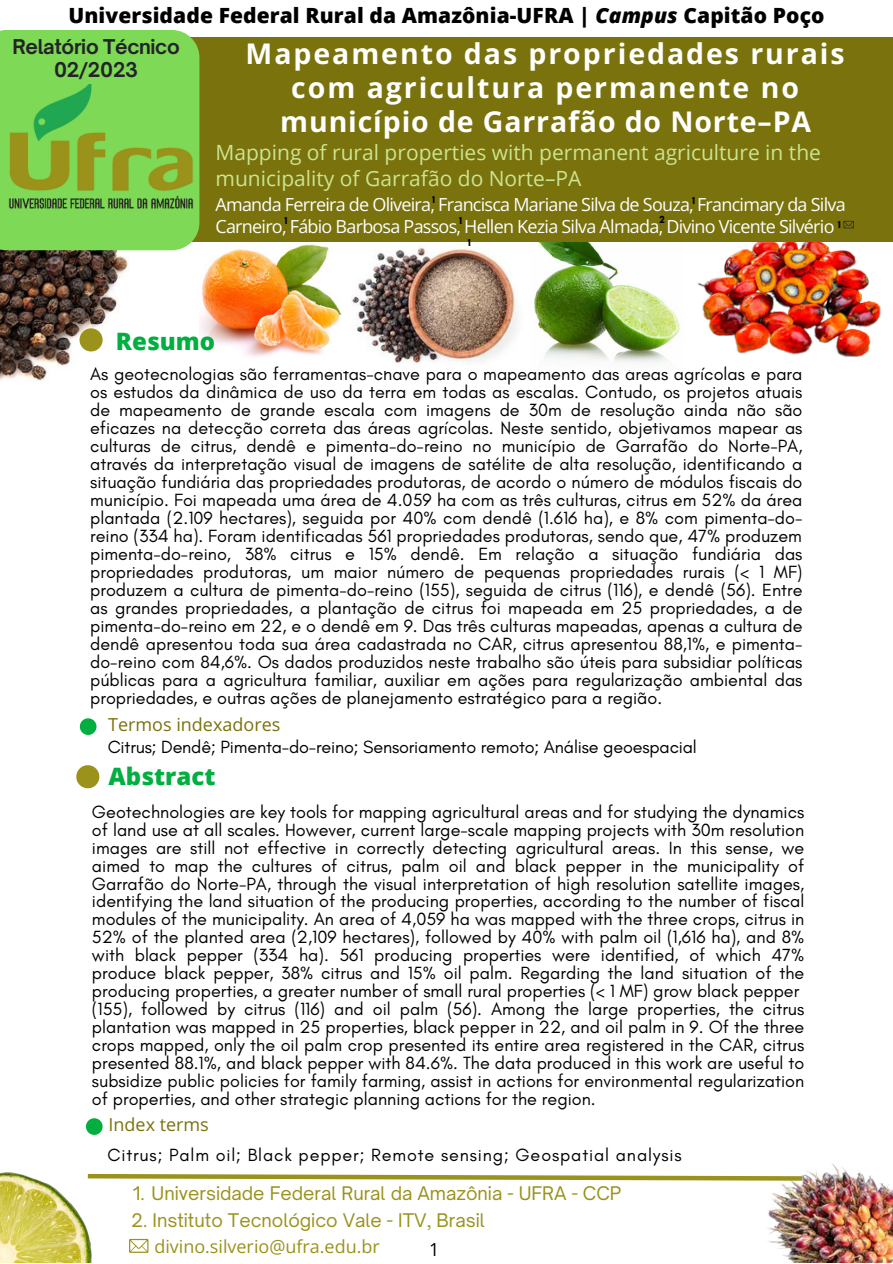
<style>
.page{position:relative;width:893px;height:1264px;background:#fff}
.page>*{position:absolute;margin:0;border:0;box-sizing:border-box;transform-origin:0 0}
.t1{font:700 28.5px/33.8px "Open Sans";letter-spacing:.07em;color:#fff;text-align:center}
.t2{font:700 28.5px "Open Sans";letter-spacing:.03em;color:#fff}
.t3{font:800 24px "Open Sans";color:#00af3f}
.t4{font:21px/25.8px "Open Sans";color:#cde491}
.t5{font:800 21px "Open Sans";letter-spacing:.005em;color:#000}
.t6{font:700 19.5px/22.5px "Open Sauce One";letter-spacing:-.015em;color:#222425;text-align:center}
.t7{font:18px/18px "Glacial Indifference";color:#000;text-align:justify}
.t8{font:18px/21.3px "Open Sans";letter-spacing:-.04em;color:#fff}
.t9{font:18px "Open Sauce One";color:#9a921b}
.t10{font:18px "Glacial Indifference";letter-spacing:.05em;color:#000}
.t11{font:18px "Open Sans Hebrew";color:#79720d}
.t12{font:18px "Open Sans";color:#9a921b}
.t13{font:18px "Open Sans";color:#000}
.t14{font:700 10.5px "Glacial Indifference";color:#000}
.s1{font-style:italic}
</style>
<div class="page">
<img style="left:199px;top:244px;width:143px;height:113px">
<img style="left:0;top:250px;width:130px;height:131px">
<img style="left:352px;top:247px;width:167px;height:116px">
<img style="left:533px;top:242px;width:122px;height:120px">
<img style="left:655px;top:242px;width:226px;height:121px">
<div style="left:181px;top:37px;width:711px;height:205px;background:#79720d"></div>
<div style="left:0;top:30px;width:199px;height:220px;background:#7ed957"></div>
<img style="left:0;top:85px;width:195px;height:134px">
<svg style="left:79px;top:328px;width:24px;height:23px"></svg>
<svg style="left:80px;top:718px;width:16px;height:17px"></svg>
<img style="left:767px;top:1163px;width:125px;height:99px">
<svg style="left:91px;top:1171px;width:715px;height:11px"></svg>
<svg style="left:76px;top:765px;width:23px;height:23px"></svg>
<svg style="left:86px;top:1118px;width:17px;height:16px"></svg>
<img style="left:0;top:1172px;width:91px;height:90px">
<svg style="left:129px;top:1238px;width:19px;height:14px"></svg>
<svg style="left:843px;top:221px;width:10px;height:7px"></svg>
<p class="t5" style="left:68px;top:1px;width:757px">Universidade Federal Rural da Amazônia-UFRA | <span class="s1">Campus</span> Capitão Poço</p>
<p class="t1" style="left:245px;top:36px;width:600px">Mapeamento das propriedades rurais com agricultura permanente no</p>
<p class="t2" style="left:280px;top:101px;width:532px">município de Garrafão do Norte–PA</p>
<p class="t6" style="left:13px;top:36px;width:169px">Relatório Técnico<br>02/2023</p>
<p class="t4" style="left:215px;top:139px;width:607px">Mapping of rural properties with permanent agriculture in the municipality of Garrafão do Norte–PA</p>
<p class="t14" style="left:432px;top:193px;width:5px">1</p>
<p class="t14" style="left:692px;top:194px;width:5px">1</p>
<p class="t8" style="left:215px;top:194px;width:631px">Amanda Ferreira de Oliveira, Francisca Mariane Silva de Souza, Francimary da Silva<br>Carneiro, Fábio Barbosa Passos, Hellen Kezia Silva Almada, Divino Vicente Silvério</p>
<p class="t14" style="left:659px;top:213px;width:7px">2</p>
<p class="t14" style="left:284px;top:214px;width:5px">1</p>
<p class="t14" style="left:459px;top:214px;width:5px">1</p>
<p class="t14" style="left:837px;top:218px;width:5px">1</p>
<p class="t3" style="left:116px;top:324px;width:101px">Resumo</p>
<p class="t14" style="left:468px;top:236px;width:5px">1</p>
<p class="t7" style="left:90px;top:365px;width:713px">As geotecnologias são ferramentas-chave para o mapeamento das áreas agrícolas e para os estudos da dinâmica de uso da terra em todas as escalas. Contudo, os projetos atuais de mapeamento de grande escala com imagens de 30m de resolução ainda não são eficazes na detecção correta das áreas agrícolas. Neste sentido, objetivamos mapear as culturas de citrus, dendê e pimenta-do-reino no município de Garrafão do Norte-PA, através da interpretação visual de imagens de satélite de alta resolução, identificando a situação fundiária das propriedades produtoras, de acordo o número de módulos fiscais do município. Foi mapeada uma área de 4.059 ha com as três culturas, citrus em 52% da área plantada (2.109 hectares), seguida por 40% com dendê (1.616 ha), e 8% com pimenta-do&shy;reino (334 ha). Foram identificadas 561 propriedades produtoras, sendo que, 47% produzem</p>
<p class="t7" style="left:90px;top:545px;width:713px">pimenta-do-reino, 38% citrus e 15% dendê. Em relação a situação fundiária das propriedades produtoras, um maior número de pequenas propriedades rurais (&lt; 1 MF) produzem a cultura de pimenta-do-reino (155), seguida de citrus (116), e dendê (56). Entre as grandes propriedades, a plantação de citrus foi mapeada em 25 propriedades, a de pimenta-do-reino em 22, e o dendê em 9. Das três culturas mapeadas, apenas a cultura de dendê apresentou toda sua área cadastrada no CAR, citrus apresentou 88,1%, e pimenta&shy;do-reino com 84,6%. Os dados produzidos neste trabalho são úteis para subsidiar políticas públicas para a agricultura familiar, auxiliar em ações para regularização ambiental das propriedades, e outras ações de planejamento estratégico para a região.</p>
<p class="t11" style="left:108px;top:712px;width:174px">Termos indexadores</p>
<p class="t7" style="left:108px;top:738px;width:590px">Citrus; Dendê; Pimenta-do-reino; Sensoriamento remoto; Análise geoespacial</p>
<p class="t3" style="left:108px;top:759px;width:108px">Abstract</p>
<p class="t7" style="left:92px;top:802px;width:713px">Geotechnologies are key tools for mapping agricultural areas and for studying the dynamics of land use at all scales. However, current large-scale mapping projects with 30m resolution images are still not effective in correctly detecting agricultural areas. In this sense, we aimed to map the cultures of citrus, palm oil and black pepper in the municipality of Garrafão do Norte-PA, through the visual interpretation of high resolution satellite images, identifying the land situation of the producing properties, according to the number of fiscal modules of the municipality. An area of 4,059 ha was mapped with the three crops, citrus in 52% of the planted area (2,109 hectares), followed by 40% with palm oil (1,616 ha), and 8% with black pepper (334 ha). 561 producing properties were identified, of which 47% produce black pepper, 38% citrus and 15% oil palm. Regarding the land situation of the producing properties, a greater number of small rural properties (&lt; 1 MF) grow black pepper</p>
<p class="t7" style="left:92px;top:1000px;width:713px">(155), followed by citrus (116) and oil palm (56). Among the large properties, the citrus plantation was mapped in 25 properties, black pepper in 22, and oil palm in 9. Of the three crops mapped, only the oil palm crop presented its entire area registered in the CAR, citrus presented 88.1%, and black pepper with 84.6%. The data produced in this work are useful to subsidize public policies for family farming, assist in actions for environmental regularization of properties, and other strategic planning actions for the region.</p>
<p class="t11" style="left:108px;top:1111px;width:102px">Index terms</p>
<p class="t10" style="left:107px;top:1143px;width:576px">Citrus; Palm oil; Black pepper; Remote sensing; Geospatial analysis</p>
<p class="t9" style="left:133px;top:1182px;width:490px">1. Universidade Federal Rural da Amazônia - UFRA - CCP</p>
<p class="t9" style="left:131px;top:1208px;width:355px">2. Instituto Tecnológico Vale - ITV, Brasil</p>
<p class="t12" style="left:154px;top:1233px;width:227px">divino.silverio@ufra.edu.br</p>
<p class="t13" style="left:429px;top:1236px;width:12px">1</p>
</div>
